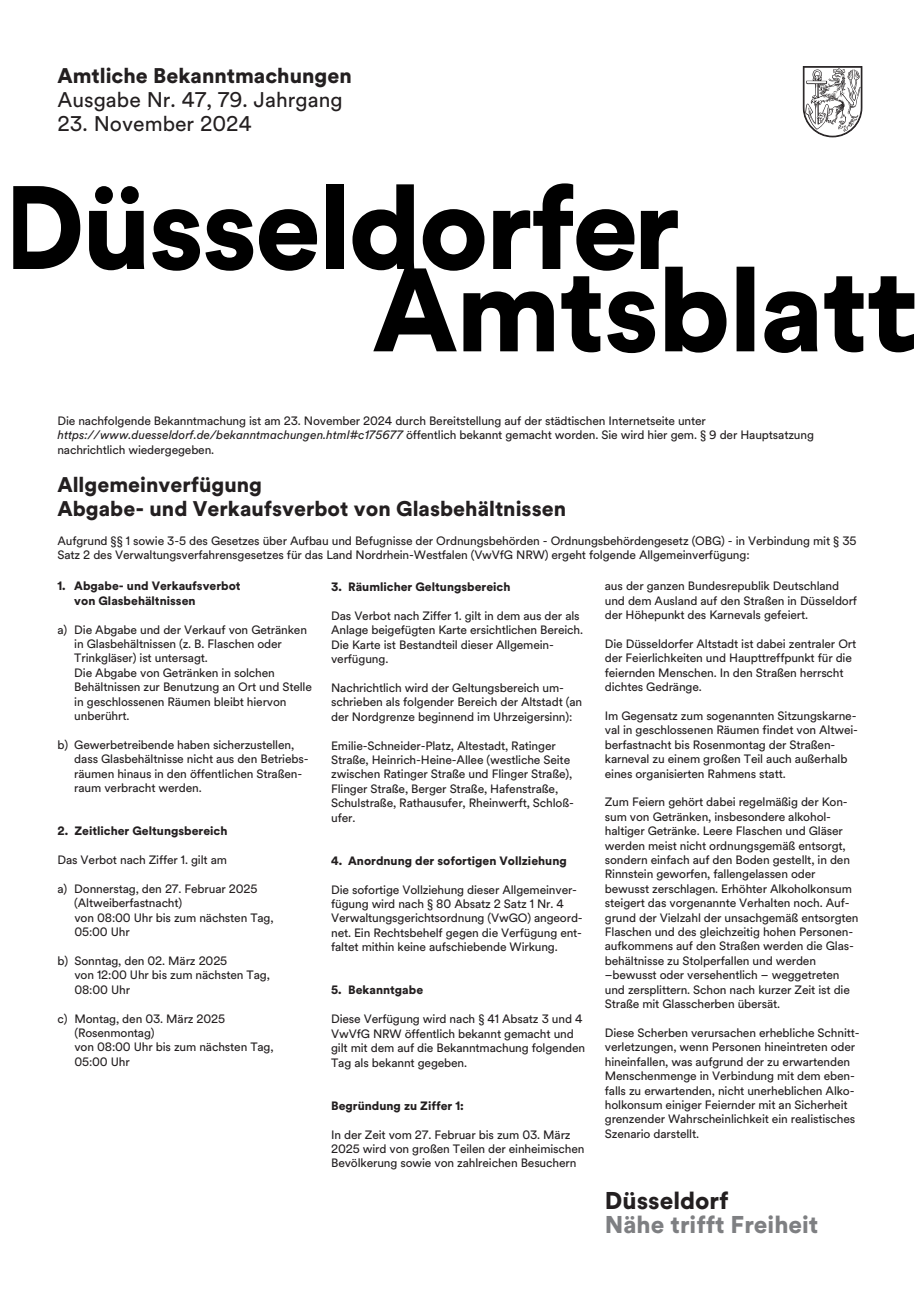
<style>
.page{position:relative;width:919px;height:1289px;background:#fff}
.page>*{position:absolute;margin:0;border:0;box-sizing:border-box;transform-origin:0 0}
.t1{font:900 24px "Duesseldorf Circular TT";color:#7e7f82}
.t2{font:900 24px "Duesseldorf Circular TT";color:#231f20}
.t3{font:900 21px/24px "Duesseldorf Circular TT";color:#231f20}
.t4{font:21px "Duesseldorf Circular TT";color:#231f20}
.t5{font:12px/14.4px "Duesseldorf Circular TT";letter-spacing:-.015em;color:#231f20}
.t6{font:900 12px/14.4px "Duesseldorf Circular TT";color:#231f20}
.s1{font-style:italic}
</style>
<div class="page">
<svg style="left:13px;top:186px;width:67px;height:83px"></svg>
<svg style="left:89px;top:211px;width:55px;height:59px"></svg>
<svg style="left:152px;top:209px;width:101px;height:62px"></svg>
<svg style="left:259px;top:209px;width:58px;height:62px"></svg>
<div style="left:326px;top:184px;width:18px;height:85px;background:#000"></div>
<svg style="left:352px;top:183px;width:562px;height:170px"></svg>
<svg style="left:95px;top:186px;width:18px;height:18px"></svg>
<svg style="left:121px;top:186px;width:18px;height:18px"></svg>
<svg style="left:803px;top:67px;width:58px;height:70px"></svg>
<h2 class="t3" style="left:57px;top:65px;width:296px">Amtliche Bekanntmachungen</h2>
<h2 class="t4" style="left:57px;top:91px;width:287px">Ausgabe Nr. 47, 79. Jahrgang</h2>
<h2 class="t4" style="left:57px;top:115px;width:196px">23. November 2024</h2>
<p class="t5" style="left:57px;top:414px;width:758px">Die nachfolgende Bekanntmachung ist am 23. November 2024 durch Bereitstellung auf der städtischen Internetseite unter <span class="s1">https://www.duesseldorf.de/bekanntmachungen.html#c175677</span> öffentlich bekannt gemacht worden. Sie wird hier gem. § 9 der Hauptsatzung nachrichtlich wiedergegeben.</p>
<h2 class="t3" style="left:57px;top:474px;width:510px">Allgemeinverfügung<br>Abgabe- und Verkaufsverbot von Glasbehältnissen</h2>
<p class="t5" style="left:57px;top:534px;width:800px">Aufgrund §§ 1 sowie 3-5 des Gesetzes über Aufbau und Befugnisse der Ordnungsbehörden - Ordnungsbehördengesetz (OBG) - in Verbindung mit § 35<br>Satz 2 des Verwaltungsverfahrensgesetzes für das Land Nordrhein-Westfalen (VwVfG NRW) ergeht folgende Allgemeinverfügung:</p>
<p class="t6" style="left:74px;top:580px;width:168px;text-indent:-17px">1. Abgabe- und Verkaufsverbot von Glasbehältnissen</p>
<p class="t5" style="left:74px;top:623px;width:239px;text-indent:-17px">a) Die Abgabe und der Verkauf von Getränken in Glasbehältnissen (z. B. Flaschen oder Trinkgläser) ist untersagt.<br>Die Abgabe von Getränken in solchen Behältnissen zur Benutzung an Ort und Stelle in geschlossenen Räumen bleibt hiervon unberührt.</p>
<p class="t5" style="left:74px;top:738px;width:236px;text-indent:-17px">b) Gewerbetreibende haben sicherzustellen, dass Glasbehältnisse nicht aus den Betriebs&shy;räumen hinaus in den öffentlichen Straßen&shy;raum verbracht werden.</p>
<p class="t6" style="left:57px;top:825px;width:171px">2. Zeitlicher Geltungsbereich</p>
<p class="t5" style="left:57px;top:853px;width:171px">Das Verbot nach Ziffer 1. gilt am</p>
<p class="t5" style="left:74px;top:882px;width:201px;text-indent:-17px">a) Donnerstag, den 27. Februar 2025 (Altweiberfastnacht)<br>von 08:00 Uhr bis zum nächsten Tag,<br>05:00 Uhr</p>
<p class="t5" style="left:74px;top:954px;width:197px;text-indent:-17px">b) Sonntag, den 02. März 2025<br>von 12:00 Uhr bis zum nächsten Tag,<br>08:00 Uhr</p>
<p class="t5" style="left:74px;top:1012px;width:201px;text-indent:-17px">c) Montag, den 03. März 2025 (Rosenmontag)<br>von 08:00 Uhr bis zum nächsten Tag,<br>05:00 Uhr</p>
<p class="t5" style="left:604px;top:580px;width:254px">aus der ganzen Bundesrepublik Deutschland und dem Ausland auf den Straßen in Düsseldorf der Höhepunkt des Karnevals gefeiert.</p>
<p class="t5" style="left:604px;top:637px;width:253px">Die Düsseldorfer Altstadt ist dabei zentraler Ort der Feierlichkeiten und Haupttreffpunkt für die feiernden Menschen. In den Straßen herrscht dichtes Gedränge.</p>
<p class="t5" style="left:604px;top:709px;width:255px">Im Gegensatz zum sogenannten Sitzungskarne&shy;val in geschlossenen Räumen findet von Altwei&shy;berfastnacht bis Rosenmontag der Straßen&shy;karneval zu einem großen Teil auch außerhalb eines organisierten Rahmens statt.</p>
<p class="t5" style="left:604px;top:796px;width:255px">Zum Feiern gehört dabei regelmäßig der Kon&shy;sum von Getränken, insbesondere alkohol&shy;haltiger Getränke. Leere Flaschen und Gläser werden meist nicht ordnungsgemäß entsorgt, sondern einfach auf den Boden gestellt, in den Rinnstein geworfen, fallengelassen oder bewusst zerschlagen. Erhöhter Alkoholkonsum steigert das vorgenannte Verhalten noch. Auf&shy;grund der Vielzahl der unsachgemäß entsorgten Flaschen und des gleichzeitig hohen Personen&shy;aufkommens auf den Straßen werden die Glas&shy;behältnisse zu Stolperfallen und werden –bewusst oder versehentlich – weggetreten und zersplittern. Schon nach kurzer Zeit ist die Straße mit Glasscherben übersät.</p>
<p class="t5" style="left:604px;top:1026px;width:256px">Diese Scherben verursachen erhebliche Schnitt&shy;verletzungen, wenn Personen hineintreten oder hineinfallen, was aufgrund der zu erwartenden Menschenmenge in Verbindung mit dem eben&shy;falls zu erwartenden, nicht unerheblichen Alko&shy;holkonsum einiger Feiernder mit an Sicherheit grenzender Wahrscheinlichkeit ein realistisches Szenario darstellt.</p>
<p class="t6" style="left:331px;top:580px;width:181px">3. Räumlicher Geltungsbereich</p>
<p class="t5" style="left:331px;top:609px;width:253px">Das Verbot nach Ziffer 1. gilt in dem aus der als Anlage beigefügten Karte ersichtlichen Bereich.<br>Die Karte ist Bestandteil dieser Allgemein&shy;verfügung.</p>
<p class="t5" style="left:331px;top:681px;width:252px">Nachrichtlich wird der Geltungsbereich um&shy;schrieben als folgender Bereich der Altstadt (an der Nordgrenze beginnend im Uhrzeigersinn):</p>
<p class="t5" style="left:331px;top:739px;width:244px">Emilie-Schneider-Platz, Altestadt, Ratinger Straße, Heinrich-Heine-Allee (westliche Seite zwischen Ratinger Straße und Flinger Straße), Flinger Straße, Berger Straße, Hafenstraße, Schulstraße, Rathausufer, Rheinwerft, Schloß&shy;ufer.</p>
<p class="t6" style="left:331px;top:854px;width:237px">4. Anordnung der sofortigen Vollziehung</p>
<p class="t5" style="left:331px;top:883px;width:253px">Die sofortige Vollziehung dieser Allgemeinver&shy;fügung wird nach § 80 Absatz 2 Satz 1 Nr. 4<br>Verwaltungsgerichtsordnung (VwGO) angeord&shy;net. Ein Rechtsbehelf gegen die Verfügung ent&shy;faltet mithin keine aufschiebende Wirkung.</p>
<p class="t6" style="left:331px;top:984px;width:93px">5. Bekanntgabe</p>
<p class="t5" style="left:331px;top:1012px;width:256px">Diese Verfügung wird nach § 41 Absatz 3 und 4<br>VwVfG NRW öffentlich bekannt gemacht und gilt mit dem auf die Bekanntmachung folgenden Tag als bekannt gegeben.</p>
<p class="t6" style="left:331px;top:1099px;width:134px">Begründung zu Ziffer 1:</p>
<p class="t5" style="left:331px;top:1128px;width:255px">In der Zeit vom 27. Februar bis zum 03. März<br>2025 wird von großen Teilen der einheimischen<br>Bevölkerung sowie von zahlreichen Besuchern</p>
<h1 class="t2" style="left:604px;top:1191px;width:125px">Düsseldorf</h1>
<h1 class="t1" style="left:604px;top:1215px;width:215px">Nähe trifft Freiheit</h1>
</div>
